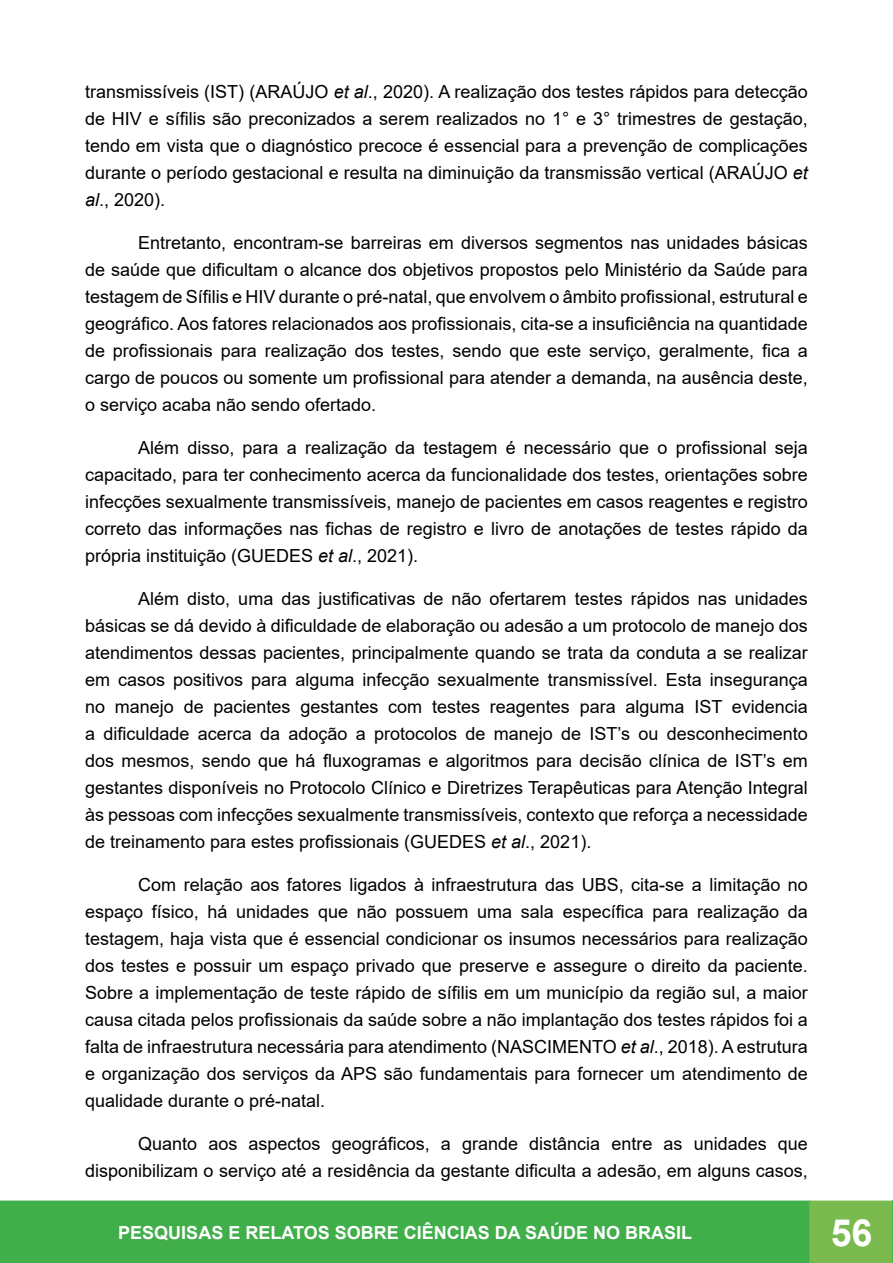
<style>
.page{position:relative;width:893px;height:1263px;background:#fff}
.page>*{position:absolute;margin:0;border:0;box-sizing:border-box;transform-origin:0 0}
.t1{font:700 37.5px "Arial";color:#fff}
.Normal__Web{font:18px/27px "Arial";color:#000;text-align:justify}
.t2{font:700 18px "Arial";color:#fff}
.s1{font-style:italic}
</style>
<div class="page">
<div style="left:0;top:1201px;width:810px;height:62px;background:#40ae49"></div>
<div style="left:0;top:1200px;width:811px;height:63px;border:2px solid #40ae49"></div>
<div style="left:810px;top:1201px;width:83px;height:62px;background:#7aba4f"></div>
<div style="left:809px;top:1200px;width:84px;height:63px;border:2px solid #7aba4f"></div>
<svg style="left:892px;top:1200px;width:1px;height:63px"></svg>
<p class="Normal__Web" style="left:85px;top:78px;width:724px">transmissíveis (IST) (ARAÚJO <span class="s1">et al</span>., 2020). A realização dos testes rápidos para detecção de HIV e sífilis são preconizados a serem realizados no 1° e 3° trimestres de gestação, tendo em vista que o diagnóstico precoce é essencial para a prevenção de complicações durante o período gestacional e resulta na diminuição da transmissão vertical (ARAÚJO <span class="s1">et al</span>., 2020).</p>
<p class="Normal__Web" style="left:85px;top:229px;width:724px;text-indent:53px">Entretanto, encontram-se barreiras em diversos segmentos nas unidades básicas de saúde que dificultam o alcance dos objetivos propostos pelo Ministério da Saúde para testagem de Sífilis e HIV durante o pré-natal, que envolvem o âmbito profissional, estrutural e geográfico. Aos fatores relacionados aos profissionais, cita-se a insuficiência na quantidade de profissionais para realização dos testes, sendo que este serviço, geralmente, fica a cargo de poucos ou somente um profissional para atender a demanda, na ausência deste, o serviço acaba não sendo ofertado.</p>
<p class="Normal__Web" style="left:85px;top:434px;width:724px;text-indent:53px">Além disso, para a realização da testagem é necessário que o profissional seja capacitado, para ter conhecimento acerca da funcionalidade dos testes, orientações sobre infecções sexualmente transmissíveis, manejo de pacientes em casos reagentes e registro correto das informações nas fichas de registro e livro de anotações de testes rápido da própria instituição (GUEDES <span class="s1">et al</span>., 2021).</p>
<p class="Normal__Web" style="left:85px;top:585px;width:724px;text-indent:53px">Além disto, uma das justificativas de não ofertarem testes rápidos nas unidades básicas se dá devido à dificuldade de elaboração ou adesão a um protocolo de manejo dos atendimentos dessas pacientes, principalmente quando se trata da conduta a se realizar em casos positivos para alguma infecção sexualmente transmissível. Esta insegurança no manejo de pacientes gestantes com testes reagentes para alguma IST evidencia a dificuldade acerca da adoção a protocolos de manejo de IST’s ou desconhecimento dos mesmos, sendo que há fluxogramas e algoritmos para decisão clínica de IST’s em gestantes disponíveis no Protocolo Clínico e Diretrizes Terapêuticas para Atenção Integral às pessoas com infecções sexualmente transmissíveis, contexto que reforça a necessidade de treinamento para estes profissionais (GUEDES <span class="s1">et al</span>., 2021).</p>
<p class="Normal__Web" style="left:85px;top:871px;width:724px;text-indent:53px">Com relação aos fatores ligados à infraestrutura das UBS, cita-se a limitação no espaço físico, há unidades que não possuem uma sala específica para realização da testagem, haja vista que é essencial condicionar os insumos necessários para realização dos testes e possuir um espaço privado que preserve e assegure o direito da paciente.<br>Sobre a implementação de teste rápido de sífilis em um município da região sul, a maior causa citada pelos profissionais da saúde sobre a não implantação dos testes rápidos foi a falta de infraestrutura necessária para atendimento (NASCIMENTO <span class="s1">et al</span>., 2018). A estrutura e organização dos serviços da APS são fundamentais para fornecer um atendimento de qualidade durante o pré-natal.</p>
<p class="Normal__Web" style="left:85px;top:1130px;width:724px;text-align:right">Quanto aos aspectos geográficos, a grande distância entre as unidades que disponibilizam o serviço até a residência da gestante dificulta a adesão, em alguns casos,</p>
<p class="t2" style="left:118px;top:1220px;width:575px">PESQUISAS E RELATOS SOBRE CIÊNCIAS DA SAÚDE NO BRASIL</p>
<h1 class="t1" style="left:831px;top:1206px;width:43px">56</h1>
</div>
